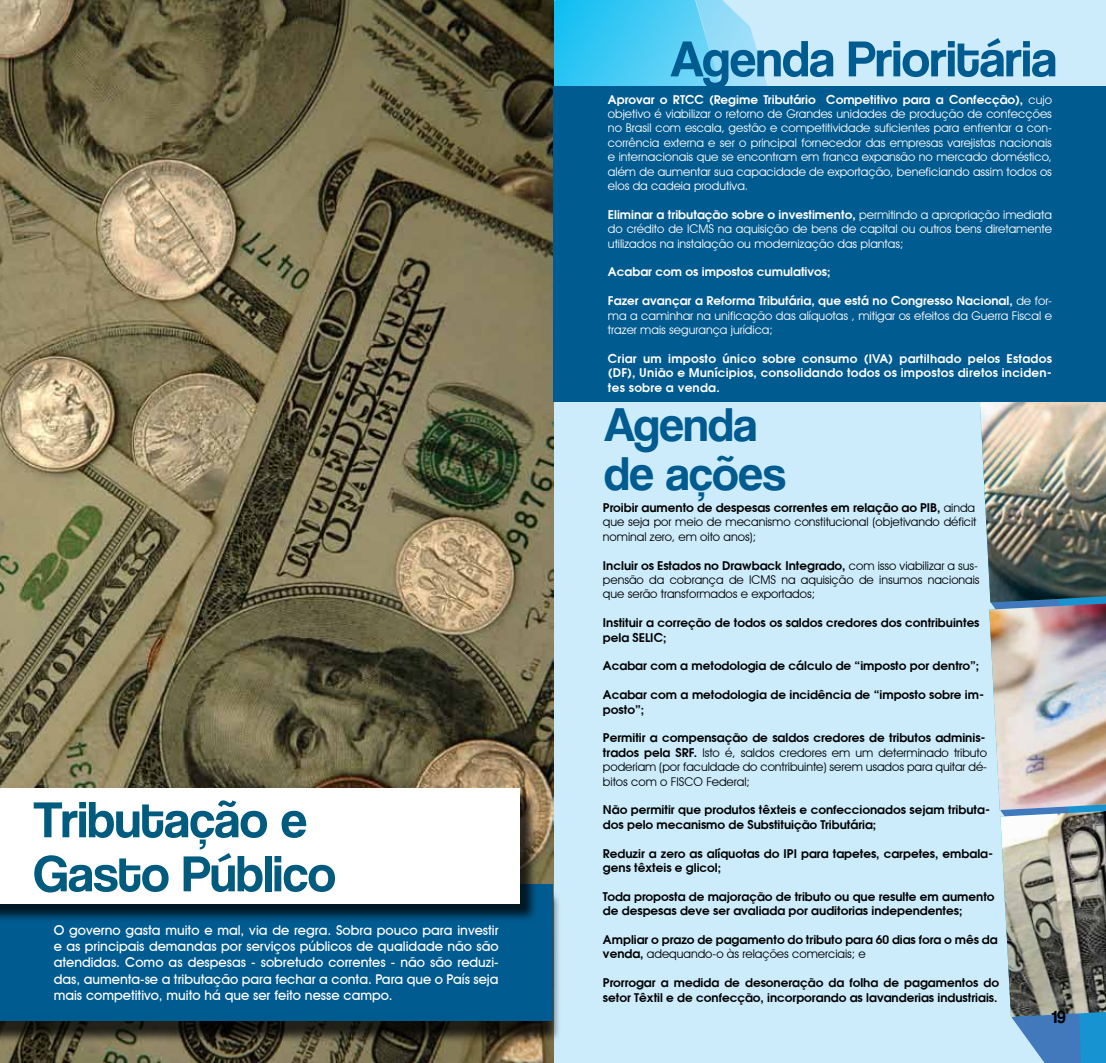
<style>
.page{position:relative;width:1106px;height:1063px;background:#fff}
.page>*{position:absolute;margin:0;border:0;box-sizing:border-box;transform-origin:0 0}
.t1{font:52.5px/54px "Coolvetica Rg";color:#005b7f}
.t2{font:52.5px "Coolvetica Rg";color:#005b90}
.t3{font:48.9px/48.9px "Coolvetica Rg";color:#005b90}
.t4{font:18px "Coolvetica Rg";color:#000}
.t5{font:500 13.5px/16.2px "Avant Garde IT Cby BT";color:#fff;text-align:justify}
.t6{font:600 12px/14.4px "Avant Garde";color:#000}
.t7{font:12px/14.4px "Avant Garde IT Cby BT";color:#fff}
.t8{font:600 12px/14.4px "Avant Garde";color:#fff;text-align:justify}
.t9{font:12px/14.4px "Avant Garde IT Cby BT";color:#000}
.s1{font-family:"Avant Garde IT Cby BT";font-weight:400}
.s2{font-family:"Avant Garde";font-weight:600}
</style>
<div class="page">
<div style="left:553px;top:0;width:553px;height:1063px;background:#ccecfc"></div>
<svg style="left:554px;top:0;width:213px;height:86px;background:#5ed0f6"></svg>
<img style="left:979px;top:402px;width:127px;height:661px">
<img style="left:1000px;top:811px;width:106px;height:206px">
<img style="left:0;top:0;width:554px;height:1063px">
<div style="left:0;top:890px;width:561px;height:154px;background:#000;opacity:.75"></div>
<div style="left:0;top:884px;width:553px;height:136px;background:#005b90"></div>
<div style="left:0;top:791px;width:538px;height:131px;background:#000;opacity:.75"></div>
<div style="left:0;top:788px;width:519px;height:116px;background:#fff"></div>
<div style="left:554px;top:86px;width:552px;height:316px;background:#005b90"></div>
<h1 class="t1" style="left:33px;top:792px;width:304px">Tributação e<br>Gasto Público</h1>
<p class="t5" style="left:54px;top:922px;width:446px">O governo gasta muito e mal, via de regra. Sobra pouco para investir e as principais demandas por serviços públicos de qualidade não são atendidas. Como as despesas - sobretudo correntes - não são reduzi&shy;das, aumenta-se a tributação para fechar a conta. Para que o País seja mais competitivo, muito há que ser feito nesse campo.</p>
<h1 class="t2" style="left:670px;top:28px;width:388px">Agenda Prioritária</h1>
<p class="t8" style="left:608px;top:92px;width:445px">Aprovar o RTCC (Regime Tributário Competitivo para a Confecção), <span class="s1">cujo</span></p>
<p class="t7" style="left:608px;top:107px;width:445px;text-align:justify">objetivo é viabilizar o retorno de Grandes unidades de produção de confecções no Brasil com escala, gestão e competitividade suficientes para enfrentar a con&shy;corrência externa e ser o principal fornecedor das empresas varejistas nacionais e internacionais que se encontram em franca expansão no mercado doméstico, além de aumentar sua capacidade de exportação, beneficiando assim todos os elos da cadeia produtiva.</p>
<p class="t8" style="left:608px;top:207px;width:445px">Eliminar a tributação sobre o investimento, <span class="s1">permitindo a apropriação imediata</span></p>
<p class="t7" style="left:608px;top:222px;width:445px">do crédito de ICMS na aquisição de bens de capital ou outros bens diretamente utilizados na instalação ou modernização das plantas;</p>
<p class="t8" style="left:608px;top:265px;width:224px">Acabar com os impostos cumulativos;</p>
<p class="t8" style="left:608px;top:293px;width:445px">Fazer avançar a Reforma Tributária, que está no Congresso Nacional, <span class="s1">de for-</span></p>
<p class="t7" style="left:608px;top:308px;width:445px">ma a caminhar na unificação das alíquotas , mitigar os efeitos da Guerra Fiscal e trazer mais segurança jurídica;</p>
<p class="t8" style="left:608px;top:351px;width:445px">Criar um imposto único sobre consumo (IVA) partilhado pelos Estados (DF), União e Munícipios, consolidando todos os impostos diretos inciden&shy;tes sobre a venda.</p>
<h2 class="t3" style="left:604px;top:400px;width:183px">Agenda de ações</h2>
<p class="t6" style="left:603px;top:500px;width:373px">Proibir aumento de despesas correntes em relação ao PIB, <span class="s1">ainda</span></p>
<p class="t9" style="left:603px;top:515px;width:375px">que seja por meio de mecanismo constitucional (objetivando déficit nominal zero, em oito anos);</p>
<p class="t6" style="left:603px;top:558px;width:376px">Incluir os Estados no Drawback Integrado, <span class="s1">com isso viabilizar a sus-</span></p>
<p class="t9" style="left:603px;top:572px;width:378px">pensão da cobrança de ICMS na aquisição de insumos nacionais que serão transformados e exportados;</p>
<p class="t6" style="left:603px;top:615px;width:378px">Instituir a correção de todos os saldos credores dos contribuintes pela SELIC;</p>
<p class="t6" style="left:603px;top:658px;width:378px">Acabar com a metodologia de cálculo de “imposto por dentro”;</p>
<p class="t6" style="left:603px;top:687px;width:382px">Acabar com a metodologia de incidência de “imposto sobre im&shy;posto”;</p>
<p class="t6" style="left:603px;top:730px;width:384px">Permitir a compensação de saldos credores de tributos adminis-</p>
<p class="t9" style="left:603px;top:745px;width:385px;text-align:justify"><span class="s2">trados pela SRF.</span> Isto é, saldos credores em um determinado tributo poderiam (por faculdade do contribuinte) serem usados para quitar dé&shy;bitos com o FISCO Federal;</p>
<p class="t6" style="left:603px;top:802px;width:388px">Não permitir que produtos têxteis e confeccionados sejam tributa&shy;dos pelo mecanismo de Substituição Tributária;</p>
<p class="t6" style="left:603px;top:846px;width:391px">Reduzir a zero as alíquotas do IPI para tapetes, carpetes, embala&shy;gens têxteis e glicol;</p>
<p class="t6" style="left:603px;top:889px;width:393px">Toda proposta de majoração de tributo ou que resulte em aumento de despesas deve ser avaliada por auditorias independentes;</p>
<p class="t6" style="left:603px;top:932px;width:396px">Ampliar o prazo de pagamento do tributo para 60 dias fora o mês da</p>
<p class="t9" style="left:603px;top:947px;width:264px"><span class="s2">venda,</span> adequando-o às relações comerciais; e</p>
<p class="t6" style="left:603px;top:975px;width:397px">Prorrogar a medida de desoneração da folha de pagamentos do setor Têxtil e de confecção, incorporando as lavanderias industriais.</p>
<h3 class="t4" style="left:1052px;top:1006px;width:15px">19</h3>
</div>
